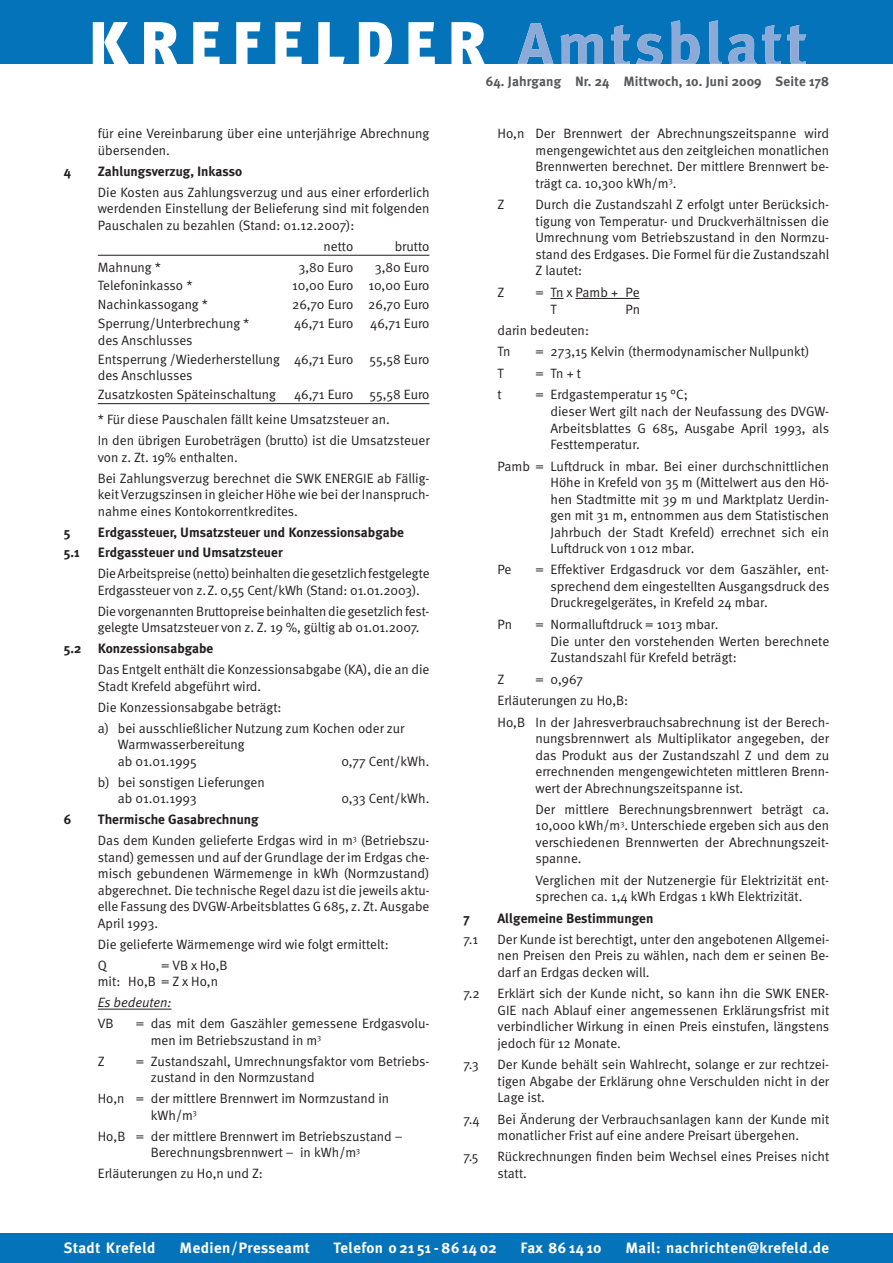
<style>
.page{position:relative;width:893px;height:1263px;background:#fff}
.page>*{position:absolute;margin:0;border:0;box-sizing:border-box;transform-origin:0 0}
.t1{font:700 15px "Meta Plus";letter-spacing:.025em;color:#fff}
.t2{font:13.5px/16.5px "Meta Normal";color:#231f20}
.t3{font:700 13.5px "Meta Plus";color:#231f20}
.t4{font:700 13.5px "Meta Plus";letter-spacing:.01em;color:#57585a}
.t5{font:italic 13.5px "Meta Normal";color:#231f20}
</style>
<div class="page">
<div style="left:0;top:0;width:893px;height:64px;background:#0473b9"></div>
<svg style="left:93px;top:22px;width:392px;height:42px"></svg>
<svg style="left:517px;top:20px;width:289px;height:44px"></svg>
<div style="left:0;top:1233px;width:893px;height:30px;background:#0473b9"></div>
<svg style="left:550px;top:298px;width:14px;height:1px"></svg>
<hr style="left:575px;top:298px;width:64px;height:1px;background:#231f20">
<hr style="left:98px;top:255px;width:331px;height:1px;background:#231f20">
<hr style="left:98px;top:403px;width:331px;height:1px;background:#231f20">
<hr style="left:98px;top:1009px;width:74px;height:1px;background:#231f20">
<p class="t2" style="left:98px;top:126px;width:333px">für eine Vereinbarung über eine unterjährige Abrechnung übersenden.</p>
<p class="t3" style="left:64px;top:165px;width:9px">4</p>
<p class="t3" style="left:98px;top:165px;width:146px">Zahlungsverzug, Inkasso</p>
<p class="t2" style="left:98px;top:185px;width:333px;text-align:justify">Die Kosten aus Zahlungsverzug und aus einer erforderlich werdenden Einstellung der Belieferung sind mit folgenden Pauschalen zu bezahlen (Stand: 01.12.2007):</p>
<p class="t2" style="left:323px;top:239px;width:31px">netto</p>
<p class="t2" style="left:395px;top:239px;width:36px">brutto</p>
<p class="t2" style="left:98px;top:260px;width:65px">Mahnung *</p>
<p class="t2" style="left:299px;top:260px;width:56px">3,80 Euro</p>
<p class="t2" style="left:375px;top:260px;width:56px">3,80 Euro</p>
<p class="t2" style="left:98px;top:278px;width:96px">Telefoninkasso *</p>
<p class="t2" style="left:292px;top:278px;width:139px">10,00 Euro 10,00 Euro</p>
<p class="t2" style="left:98px;top:297px;width:112px">Nachinkassogang *</p>
<p class="t2" style="left:292px;top:297px;width:139px">26,70 Euro 26,70 Euro</p>
<p class="t2" style="left:98px;top:316px;width:153px">Sperrung/Unterbrechung *</p>
<p class="t2" style="left:294px;top:316px;width:61px">46,71 Euro</p>
<p class="t2" style="left:370px;top:316px;width:61px">46,71 Euro</p>
<p class="t2" style="left:98px;top:332px;width:333px;line-height:18.8px">des Anschlusses<br>Entsperrung /Wiederherstellung 46,71 Euro 55,58 Euro</p>
<p class="t2" style="left:98px;top:367px;width:180px;line-height:18.8px">des Anschlusses<br>Zusatzkosten Späteinschaltung</p>
<p class="t2" style="left:98px;top:383px;width:333px;line-height:25.2px;text-indent:196px">46,71 Euro 55,58 Euro * Für diese Pauschalen fällt keine Umsatzsteuer an.</p>
<p class="t2" style="left:98px;top:433px;width:333px">In den übrigen Eurobeträgen (brutto) ist die Umsatzsteuer von z. Zt. 19% enthalten.</p>
<p class="t2" style="left:98px;top:471px;width:333px;text-align:justify">Bei Zahlungsverzug berechnet die SWK ENERGIE ab Fällig&shy;keit Verzugszinsen in gleicher Höhe wie bei der Inanspruch&shy;nahme eines Kontokorrentkredites.</p>
<p class="t3" style="left:64px;top:526px;width:8px">5</p>
<p class="t3" style="left:98px;top:526px;width:308px">Erdgassteuer, Umsatzsteuer und Konzessionsabgabe</p>
<p class="t3" style="left:64px;top:547px;width:17px">5.1</p>
<p class="t3" style="left:98px;top:547px;width:186px">Erdgassteuer und Umsatzsteuer</p>
<p class="t2" style="left:98px;top:566px;width:333px">Die Arbeitspreise (netto) beinhalten die gesetzlich festgelegte<br>Erdgassteuer von z. Z. 0,55 Cent/kWh (Stand: 01.01.2003).</p>
<p class="t2" style="left:98px;top:604px;width:333px">Die vorgenannten Bruttopreise beinhalten die gesetzlich fest&shy;gelegte Umsatzsteuer von z. Z. 19 %, gültig ab 01.01.2007.</p>
<p class="t3" style="left:64px;top:643px;width:151px">5.2 Konzessionsabgabe</p>
<p class="t2" style="left:98px;top:662px;width:333px">Das Entgelt enthält die Konzessionsabgabe (KA), die an die<br>Stadt Krefeld abgeführt wird.</p>
<p class="t2" style="left:98px;top:697px;width:308px;line-height:21px">Die Konzessionsabgabe beträgt:<br>a) bei ausschließlicher Nutzung zum Kochen oder zur</p>
<p class="t2" style="left:118px;top:737px;width:128px">Warmwasserbereitung ab 01.01.1995</p>
<p class="t2" style="left:341px;top:754px;width:90px">0,77 Cent/kWh.</p>
<p class="t2" style="left:118px;top:775px;width:149px;text-indent:-20px">b) bei sonstigen Lieferungen ab 01.01.1993</p>
<p class="t2" style="left:341px;top:791px;width:90px">0,33 Cent/kWh.</p>
<p class="t3" style="left:64px;top:814px;width:9px">6</p>
<p class="t3" style="left:98px;top:814px;width:162px">Thermische Gasabrechnung</p>
<p class="t2" style="left:98px;top:833px;width:333px;text-align:justify">Das dem Kunden gelieferte Erdgas wird in m<sup>3</sup> (Betriebszu&shy;stand) gemessen und auf der Grundlage der im Erdgas che&shy;misch gebundenen Wärmemenge in kWh (Normzustand) abgerechnet. Die technische Regel dazu ist die jeweils aktu&shy;elle Fassung des DVGW-Arbeitsblattes G 685, z. Zt. Ausgabe April 1993.</p>
<p class="t2" style="left:98px;top:934px;width:292px;line-height:21px">Die gelieferte Wärmemenge wird wie folgt ermittelt:<br>Q</p>
<p class="t2" style="left:98px;top:957px;width:131px;text-indent:63px">= VB x Ho,B mit: Ho,B = Z x Ho,n</p>
<p class="t5" style="left:98px;top:997px;width:75px">Es bedeuten:</p>
<p class="t2" style="left:98px;top:1016px;width:17px">VB</p>
<p class="t2" style="left:151px;top:1016px;width:280px;text-indent:-15px">= das mit dem Gaszähler gemessene Erdgasvolu&shy;men im Betriebszustand in m<sup>3</sup></p>
<p class="t2" style="left:98px;top:1054px;width:8px">Z</p>
<p class="t2" style="left:151px;top:1054px;width:280px;text-indent:-15px">= Zustandszahl, Umrechnungsfaktor vom Betriebs&shy;zustand in den Normzustand</p>
<p class="t2" style="left:151px;top:1091px;width:240px;text-indent:-53px">Ho,n = der mittlere Brennwert im Normzustand in kWh/m<sup>3</sup></p>
<p class="t2" style="left:151px;top:1128px;width:253px;text-indent:-53px">Ho,B = der mittlere Brennwert im Betriebszustand –<br>Berechnungsbrennwert – in kWh/m<sup>3</sup></p>
<p class="t2" style="left:98px;top:1166px;width:167px">Erläuterungen zu Ho,n und Z:</p>
<p class="t4" style="left:486px;top:76px;width:345px">64. Jahrgang Nr. 24 Mittwoch, 10. Juni 2009 Seite 178</p>
<p class="t2" style="left:535px;top:126px;width:295px;text-align:justify;text-indent:-38px">Ho,n Der Brennwert der Abrechnungszeitspanne wird mengengewichtet aus den zeitgleichen monatlichen Brennwerten berechnet. Der mittlere Brennwert be&shy;trägt ca. 10,300 kWh/m<sup>3</sup>.</p>
<p class="t2" style="left:497px;top:197px;width:8px">Z</p>
<p class="t2" style="left:535px;top:197px;width:295px;text-align:justify">Durch die Zustandszahl Z erfolgt unter Berücksich&shy;tigung von Temperatur- und Druckverhältnissen die Umrechnung vom Betriebszustand in den Normzu&shy;stand des Erdgases. Die Formel für die Zustandszahl Z lautet:</p>
<p class="t2" style="left:497px;top:285px;width:8px">Z</p>
<p class="t2" style="left:550px;top:284px;width:91px;line-height:17.1px;text-indent:-15px">= Tn x Pamb + Pe<br>T</p>
<p class="t2" style="left:625px;top:302px;width:16px">Pn</p>
<p class="t2" style="left:497px;top:321px;width:93px;line-height:21.3px">darin bedeuten:<br>Tn</p>
<p class="t2" style="left:535px;top:344px;width:275px">= 273,15 Kelvin (thermodynamischer Nullpunkt)</p>
<p class="t2" style="left:497px;top:366px;width:8px">T</p>
<p class="t2" style="left:535px;top:366px;width:47px">= Tn + t</p>
<p class="t2" style="left:497px;top:387px;width:6px">t</p>
<p class="t2" style="left:550px;top:387px;width:280px;text-indent:-15px">= Erdgastemperatur 15 °C;<br>dieser Wert gilt nach der Neufassung des DVGW-Arbeitsblattes G 685, Ausgabe April 1993, als Festtemperatur.</p>
<p class="t2" style="left:550px;top:459px;width:280px;text-align:justify;text-indent:-53px">Pamb = Luftdruck in mbar. Bei einer durchschnittlichen Höhe in Krefeld von 35 m (Mittelwert aus den Hö&shy;hen Stadtmitte mit 39 m und Marktplatz Uerdin&shy;gen mit 31 m, entnommen aus dem Statistischen Jahrbuch der Stadt Krefeld) errechnet sich ein Luftdruck von 1 012 mbar.</p>
<p class="t2" style="left:497px;top:562px;width:16px">Pe</p>
<p class="t2" style="left:550px;top:562px;width:280px;text-align:justify;text-indent:-15px">= Effektiver Erdgasdruck vor dem Gaszähler, ent&shy;sprechend dem eingestellten Ausgangsdruck des Druckregelgerätes, in Krefeld 24 mbar.</p>
<p class="t2" style="left:497px;top:617px;width:16px">Pn</p>
<p class="t2" style="left:550px;top:617px;width:280px;text-indent:-15px">= Normalluftdruck = 1013 mbar.<br>Die unter den vorstehenden Werten berechnete<br>Zustandszahl für Krefeld beträgt:</p>
<p class="t2" style="left:497px;top:672px;width:8px">Z</p>
<p class="t2" style="left:497px;top:669px;width:333px;line-height:21.3px;text-indent:38px">= 0,967<br>Erläuterungen zu Ho,B:<br>Ho,B In der Jahresverbrauchsabrechnung ist der Berech-</p>
<p class="t2" style="left:535px;top:731px;width:295px;text-align:justify">nungsbrennwert als Multiplikator angegeben, der das Produkt aus der Zustandszahl Z und dem zu errechnenden mengengewichteten mittleren Brenn&shy;wert der Abrechnungszeitspanne ist.</p>
<p class="t2" style="left:535px;top:802px;width:295px;text-align:justify">Der mittlere Berechnungsbrennwert beträgt ca.<br>10,000 kWh/m<sup>3</sup>. Unterschiede ergeben sich aus den verschiedenen Brennwerten der Abrechnungszeit&shy;spanne.</p>
<p class="t2" style="left:535px;top:873px;width:295px">Verglichen mit der Nutzenergie für Elektrizität ent&shy;sprechen ca. 1,4 kWh Erdgas 1 kWh Elektrizität.</p>
<p class="t3" style="left:463px;top:912px;width:8px">7</p>
<p class="t3" style="left:497px;top:912px;width:157px">Allgemeine Bestimmungen</p>
<p class="t2" style="left:463px;top:932px;width:16px">7.1</p>
<p class="t2" style="left:497px;top:932px;width:333px;text-align:justify">Der Kunde ist berechtigt, unter den angebotenen Allgemei&shy;nen Preisen den Preis zu wählen, nach dem er seinen Be&shy;darf an Erdgas decken will.</p>
<p class="t2" style="left:463px;top:986px;width:18px">7.2</p>
<p class="t2" style="left:497px;top:986px;width:333px;text-align:justify">Erklärt sich der Kunde nicht, so kann ihn die SWK ENER-GIE nach Ablauf einer angemessenen Erklärungsfrist mit verbindlicher Wirkung in einen Preis einstufen, längstens jedoch für 12 Monate.</p>
<p class="t2" style="left:463px;top:1057px;width:17px">7.3</p>
<p class="t2" style="left:497px;top:1057px;width:333px;text-align:justify">Der Kunde behält sein Wahlrecht, solange er zur rechtzei&shy;tigen Abgabe der Erklärung ohne Verschulden nicht in der Lage ist.</p>
<p class="t2" style="left:463px;top:1112px;width:18px">7.4</p>
<p class="t2" style="left:497px;top:1112px;width:333px">Bei Änderung der Verbrauchsanlagen kann der Kunde mit monatlicher Frist auf eine andere Preisart übergehen.</p>
<p class="t2" style="left:463px;top:1149px;width:17px">7.5</p>
<p class="t2" style="left:497px;top:1149px;width:333px">Rückrechnungen finden beim Wechsel eines Preises nicht statt.</p>
<p class="t1" style="left:64px;top:1242px;width:93px">Stadt Krefeld</p>
<p class="t1" style="left:180px;top:1242px;width:132px">Medien/Presseamt</p>
<p class="t1" style="left:333px;top:1242px;width:165px">Telefon 0 21 51 - 86 14 02</p>
<p class="t1" style="left:521px;top:1242px;width:82px">Fax 86 14 10</p>
<p class="t1" style="left:625px;top:1242px;width:205px">Mail: nachrichten@krefeld.de</p>
</div>
